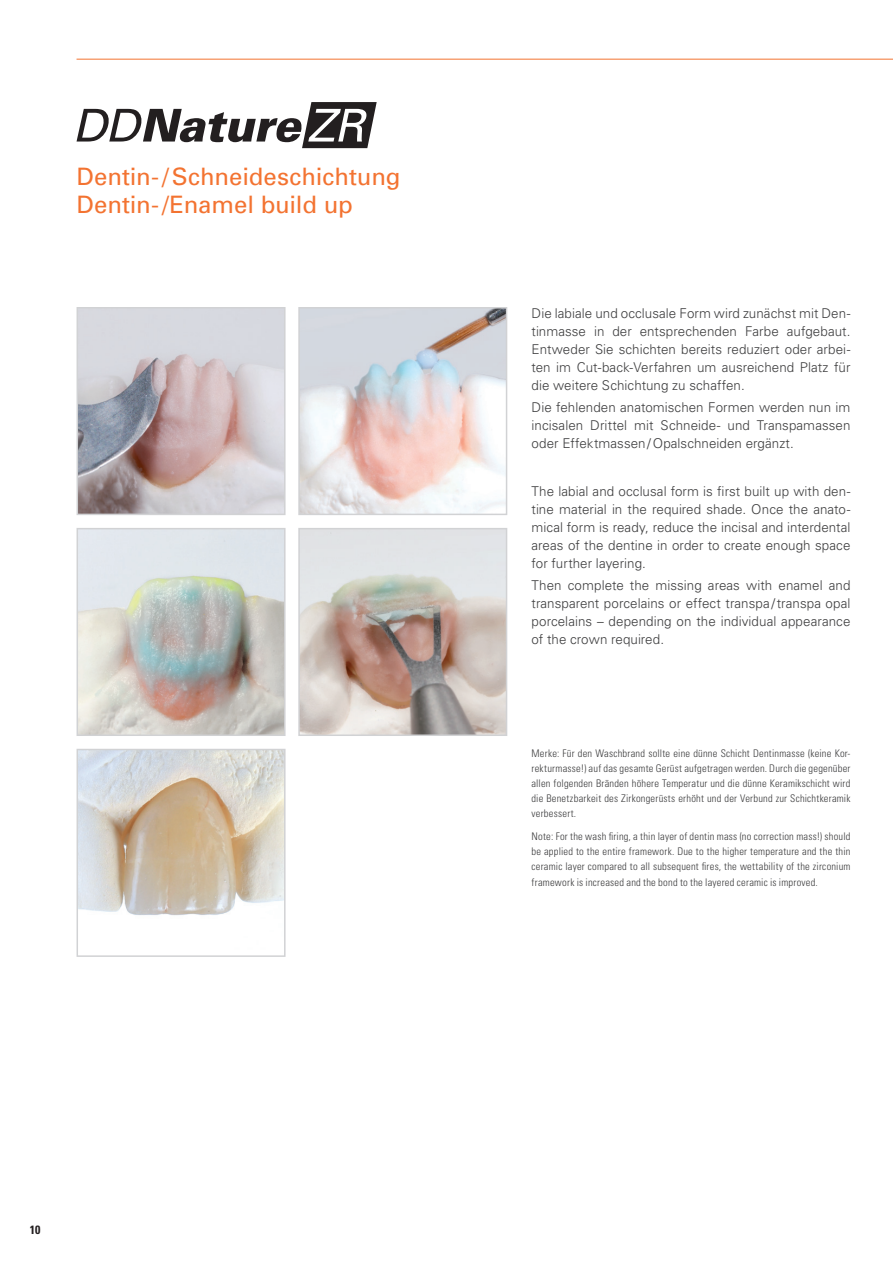
<style>
.page{position:relative;width:893px;height:1263px;background:#fff}
.page>*{position:absolute;margin:0;border:0;box-sizing:border-box;transform-origin:0 0}
.t1{font:24px/28.3px "Univers";color:#f37331}
.t2{font:300 13.5px/18px "Univers";letter-spacing:.005em;color:#3e3e3f;text-align:justify}
.t3{font:700 condensed 12px "Univers";color:#231f20}
.t4{font:300 condensed 10.5px/15px "Univers";letter-spacing:.02em;color:#3e3e3f;text-align:justify}
</style>
<div class="page">
<hr style="left:77px;top:59px;width:816px;height:1px;background:#f37331">
<svg style="left:77px;top:102px;width:300px;height:46px"></svg>
<img style="left:80px;top:531px;width:203px;height:202px">
<div style="left:77px;top:528px;width:209px;height:208px;border:2px solid #d1d2d4"></div>
<img style="left:301px;top:531px;width:203px;height:202px">
<div style="left:298px;top:528px;width:209px;height:208px;border:2px solid #d1d2d4"></div>
<img style="left:301px;top:310px;width:203px;height:202px">
<div style="left:298px;top:307px;width:209px;height:208px;border:2px solid #d1d2d4"></div>
<img style="left:80px;top:310px;width:203px;height:202px">
<div style="left:77px;top:307px;width:209px;height:208px;border:2px solid #d1d2d4"></div>
<img style="left:80px;top:752px;width:203px;height:164px">
<div style="left:77px;top:749px;width:209px;height:208px;border:2px solid #d1d2d4"></div>
<h1 class="t1" style="left:77px;top:161px;width:326px">Dentin-/Schneideschichtung<br>Dentin-/Enamel build up</h1>
<p class="t2" style="left:531px;top:304px;width:320px">Die labiale und occlusale Form wird zunächst mit Den&shy;tinmasse in der entsprechenden Farbe aufgebaut.<br>Entweder Sie schichten bereits reduziert oder arbei&shy;ten im Cut-back-Verfahren um ausreichend Platz für die weitere Schichtung zu schaffen.</p>
<p class="t2" style="left:531px;top:398px;width:320px">Die fehlenden anatomischen Formen werden nun im incisalen Drittel mit Schneide- und Transpamassen oder Effektmassen/Opalschneiden ergänzt.</p>
<p class="t2" style="left:531px;top:482px;width:320px">The labial and occlusal form is first built up with den&shy;tine material in the required shade. Once the anato&shy;mical form is ready, reduce the incisal and interdental areas of the dentine in order to create enough space for further layering.</p>
<p class="t2" style="left:531px;top:576px;width:320px">Then complete the missing areas with enamel and transparent porcelains or effect transpa /transpa opal porcelains – depending on the individual appearance of the crown required.</p>
<p class="t4" style="left:531px;top:746px;width:320px">Merke: Für den Waschbrand sollte eine dünne Schicht Dentinmasse (keine Kor&shy;rekturmasse!) auf das gesamte Gerüst aufgetragen werden. Durch die gegenüber allen folgenden Bränden höhere Temperatur und die dünne Keramikschicht wird die Benetzbarkeit des Zirkongerüsts erhöht und der Verbund zur Schichtkeramik verbessert.</p>
<p class="t4" style="left:531px;top:829px;width:320px">Note: For the wash firing, a thin layer of dentin mass (no correction mass!) should be applied to the entire framework. Due to the higher temperature and the thin ceramic layer compared to all subsequent fires, the wettability of the zirconium framework is increased and the bond to the layered ceramic is improved.</p>
<p class="t3" style="left:30px;top:1222px;width:12px">10</p>
</div>
